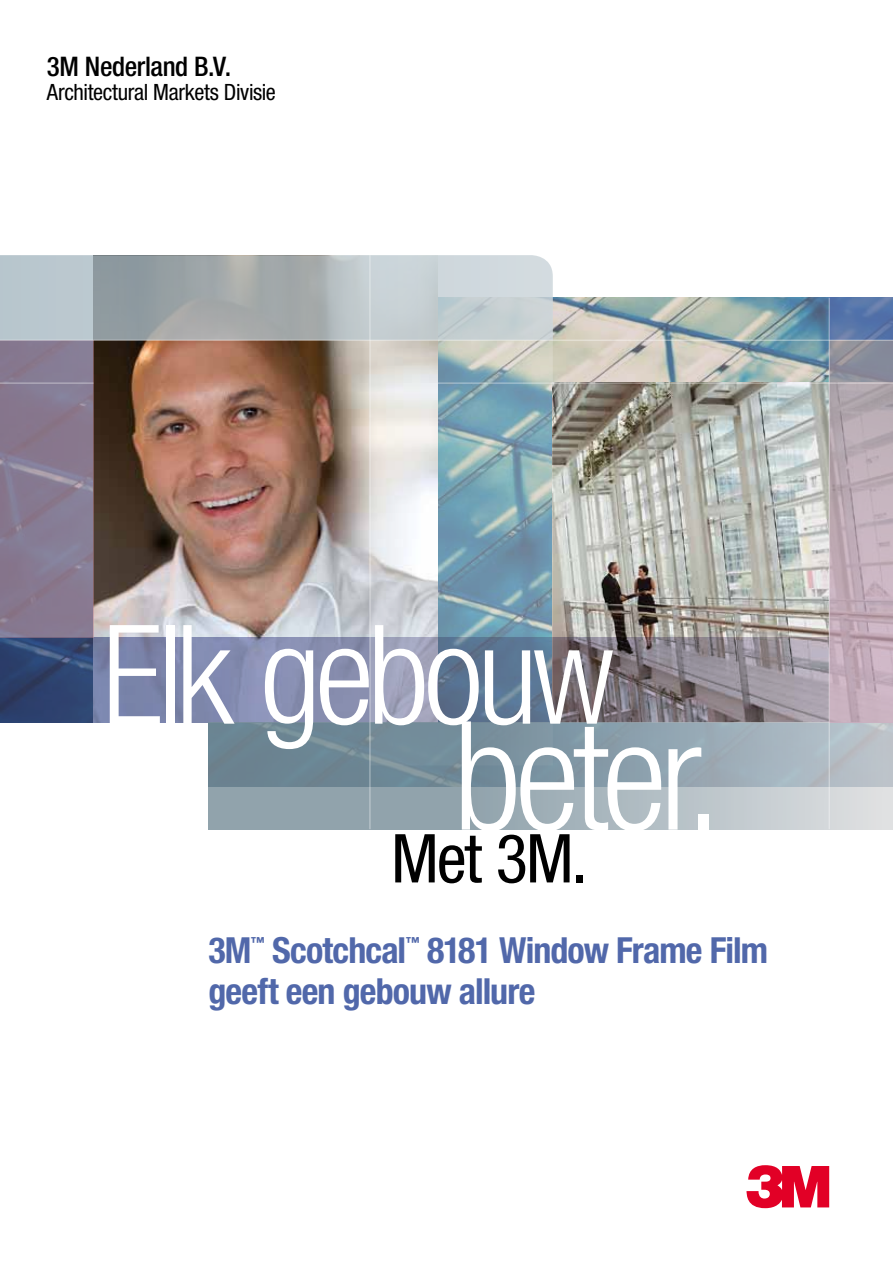
<style>
.page{position:relative;width:893px;height:1263px;background:#fff}
.page>*{position:absolute;margin:0;border:0;box-sizing:border-box;transform-origin:0 0}
.t1{font:300 condensed 151.5px "Helvetica Neue";letter-spacing:-.045em;color:#fff}
.t2{font:300 condensed 138px "Helvetica Neue";letter-spacing:-.045em;color:#fff}
.t3{font:condensed 67.5px "Helvetica Neue";color:#000}
.t4{font:700 condensed 36px/40.2px "Helvetica Neue";letter-spacing:-.025em;color:#5168aa}
.t5{font:500 condensed 27px "Helvetica Neue";letter-spacing:-.015em;color:#000}
.t6{font:condensed 22.5px "Helvetica Neue";letter-spacing:-.015em;color:#000}
.t7{font:700 condensed 13.95px "Helvetica Neue";color:#5168aa}
</style>
<div class="page">
<svg style="left:746px;top:1165px;width:83px;height:43px"></svg>
<img style="left:553px;top:298px;width:276px;height:85px">
<img style="left:94px;top:341px;width:276px;height:297px">
<img style="left:553px;top:384px;width:276px;height:254px">
<svg style="left:0;top:638px;width:829px;height:85px;background:#787b93"></svg>
<svg style="left:371px;top:341px;width:182px;height:382px;background:#9cb1bd"></svg>
<svg style="left:0;top:255px;width:553px;height:85px;background:#b3bcbf"></svg>
<svg style="left:208px;top:723px;width:685px;height:106px;background:#94a5af"></svg>
<svg style="left:830px;top:341px;width:63px;height:382px;background:#b8a8b3"></svg>
<svg style="left:830px;top:298px;width:63px;height:42px;background:#5976a9"></svg>
<div style="left:0;top:340px;width:94px;height:298px;background:#877990"></div>
<hr style="left:0;top:340px;width:893px;height:1px;background:#fff">
<hr style="left:0;top:383px;width:94px;height:1px;background:#fff">
<hr style="left:370px;top:255px;width:1px;height:574px;background:#fff">
<hr style="left:438px;top:383px;width:455px;height:1px;background:#fff">
<hr style="left:829px;top:298px;width:1px;height:531px;background:#fff">
<p class="t5" style="left:47px;top:51px;width:186px">3M Nederland B.V.</p>
<p class="t6" style="left:47px;top:79px;width:231px">Architectural Markets Divisie</p>
<h2 class="t2" style="left:102px;top:596px;width:514px">Elk gebouw</h2>
<h1 class="t1" style="left:454px;top:689px;width:269px">beter.</h1>
<h3 class="t3" style="left:391px;top:819px;width:198px">Met 3M.</h3>
<p class="t4" style="left:208px;top:930px;width:45px">3M</p>
<p class="t7" style="left:251px;top:933px;width:15px">™</p>
<p class="t4" style="left:272px;top:930px;width:135px">Scotchcal</p>
<p class="t7" style="left:406px;top:933px;width:15px">™</p>
<p class="t4" style="left:208px;top:930px;width:561px;text-indent:219px">8181 Window Frame Film geeft een gebouw allure</p>
</div>
